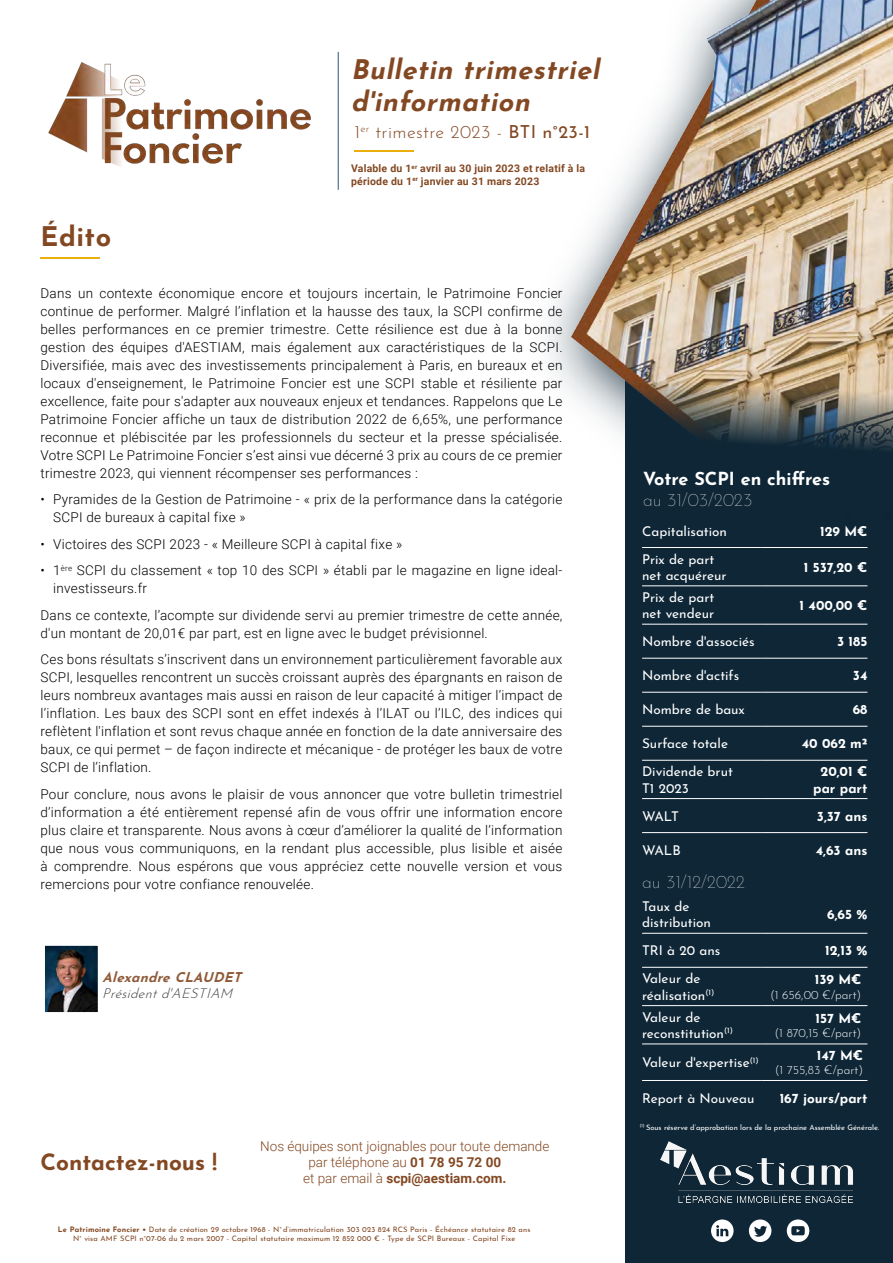
<style>
.page{position:relative;width:893px;height:1263px;background:#fff}
.page>*{position:absolute;margin:0;border:0;box-sizing:border-box;transform-origin:0 0}
.t1{font:italic 700 27px/32.4px "Josefin Sans";color:#834822}
.t2{font:700 27px "Josefin Sans";letter-spacing:.02em;color:#834822}
.t3{font:700 22.5px "Josefin Sans";color:#834822}
.t4{font:300 18px "Josefin Sans";letter-spacing:.02em;color:#834822}
.t5{font:100 18px "Josefin Sans";color:#fff}
.t6{font:700 18px "Josefin Sans";color:#fff}
.t7{font:300 13.5px/18px "Roboto";letter-spacing:.02em;color:#000;text-align:justify}
.t8{font:13.5px/16.2px "Josefin Sans";color:#fff}
.t9{font:700 13.5px/16.2px "Josefin Sans";color:#fff;text-align:center}
.t10{font:300 13.5px/16.2px "Roboto";color:#834822;text-align:center}
.t11{font:italic 300 13.5px "Josefin Sans";color:#3c3c3b}
.t12{font:italic 700 13.5px "Josefin Sans";color:#8f5a38}
.t13{font:300 12px "Josefin Sans";color:#fff}
.t14{font:700 10.5px/12.6px "Roboto";letter-spacing:.02em;color:#834822}
.t15{font:7.5px/9px "Josefin Sans";letter-spacing:.02em;color:#834822;text-align:center}
.t16{font:7.5px "Josefin Sans";color:#fff}
.s1{font-weight:400}
.s2{font-weight:700}
</style>
<div class="page">
<div style="left:625px;top:298px;width:268px;height:965px;background:#0e2636"></div>
<img style="left:48px;top:62px;width:263px;height:105px">
<hr style="left:40px;top:257px;width:60px;height:2px;background:#eaaf0a">
<img style="left:45px;top:946px;width:52px;height:65px">
<div style="left:40px;top:941px;width:62px;height:75px;border:4px solid #fff"></div>
<img style="left:661px;top:1142px;width:192px;height:61px">
<hr style="left:338px;top:52px;width:1px;height:138px;background:#2b5674">
<svg style="left:548px;top:273px;width:320px;height:314px"></svg>
<img style="left:571px;top:0;width:322px;height:556px">
<hr style="left:642px;top:547px;width:119px;height:1px;background:#fff">
<hr style="left:761px;top:547px;width:106px;height:1px;background:#fff">
<hr style="left:642px;top:586px;width:119px;height:1px;background:#fff">
<hr style="left:761px;top:586px;width:106px;height:1px;background:#fff">
<hr style="left:642px;top:624px;width:119px;height:1px;background:#fff">
<hr style="left:761px;top:624px;width:106px;height:1px;background:#fff">
<hr style="left:642px;top:658px;width:119px;height:1px;background:#fff">
<hr style="left:761px;top:658px;width:106px;height:1px;background:#fff">
<hr style="left:642px;top:692px;width:119px;height:1px;background:#fff">
<hr style="left:761px;top:692px;width:106px;height:1px;background:#fff">
<hr style="left:642px;top:726px;width:119px;height:1px;background:#fff">
<hr style="left:761px;top:726px;width:106px;height:1px;background:#fff">
<hr style="left:642px;top:760px;width:119px;height:1px;background:#fff">
<hr style="left:761px;top:760px;width:106px;height:1px;background:#fff">
<hr style="left:642px;top:798px;width:119px;height:1px;background:#fff">
<hr style="left:761px;top:798px;width:106px;height:1px;background:#fff">
<hr style="left:642px;top:832px;width:119px;height:1px;background:#fff">
<hr style="left:761px;top:832px;width:106px;height:1px;background:#fff">
<hr style="left:642px;top:933px;width:119px;height:1px;background:#fff">
<hr style="left:761px;top:933px;width:106px;height:1px;background:#fff">
<hr style="left:642px;top:967px;width:119px;height:1px;background:#fff">
<hr style="left:761px;top:967px;width:106px;height:1px;background:#fff">
<hr style="left:642px;top:1005px;width:119px;height:1px;background:#fff">
<hr style="left:761px;top:1005px;width:106px;height:1px;background:#fff">
<hr style="left:642px;top:1044px;width:119px;height:1px;background:#fff">
<hr style="left:761px;top:1044px;width:106px;height:1px;background:#fff">
<hr style="left:642px;top:1080px;width:119px;height:1px;background:#fff">
<hr style="left:761px;top:1080px;width:106px;height:1px;background:#fff">
<hr style="left:354px;top:150px;width:59px;height:2px;background:#eaaf0a">
<svg style="left:711px;top:1219px;width:23px;height:23px"></svg>
<svg style="left:749px;top:1219px;width:22px;height:23px"></svg>
<svg style="left:787px;top:1219px;width:22px;height:23px"></svg>
<h1 class="t1" style="left:351px;top:49px;width:257px">Bulletin trimestriel d'information</h1>
<h3 class="t4" style="left:354px;top:117px;width:237px">1<sup>er</sup> trimestre 2023 - <span class="s1">BTI n°23-1</span></h3>
<h1 class="t2" style="left:40px;top:212px;width:72px">Édito</h1>
<p class="t14" style="left:351px;top:162px;width:236px">Valable du 1<sup>er</sup> avril au 30 juin 2023 et relatif à la période du 1<sup>er</sup> janvier au 31 mars 2023</p>
<p class="t7" style="left:40px;top:283px;width:524px">Dans un contexte économique encore et toujours incertain, le Patrimoine Foncier continue de performer. Malgré l’inflation et la hausse des taux, la SCPI confirme de belles performances en ce premier trimestre. Cette résilience est due à la bonne gestion des équipes d'AESTIAM, mais également aux caractéristiques de la SCPI.<br>Diversifiée, mais avec des investissements principalement à Paris, en bureaux et en locaux d'enseignement, le Patrimoine Foncier est une SCPI stable et résiliente par excellence, faite pour s'adapter aux nouveaux enjeux et tendances. Rappelons que Le Patrimoine Foncier affiche un taux de distribution 2022 de 6,65%, une performance reconnue et plébiscitée par les professionnels du secteur et la presse spécialisée.<br>Votre SCPI Le Patrimoine Foncier s’est ainsi vue décerné 3 prix au cours de ce premier trimestre 2023, qui viennent récompenser ses performances :</p>
<p class="t7" style="left:53px;top:490px;width:511px;text-indent:-13px">• Pyramides de la Gestion de Patrimoine - « prix de la performance dans la catégorie<br>SCPI de bureaux à capital fixe »</p>
<p class="t7" style="left:40px;top:534px;width:363px">• Victoires des SCPI 2023 - « Meilleure SCPI à capital fixe »</p>
<p class="t7" style="left:53px;top:561px;width:511px;text-indent:-13px">• 1<sup>ère</sup> SCPI du classement « top 10 des SCPI » établi par le magazine en ligne ideal&shy;investisseurs.fr</p>
<p class="t7" style="left:40px;top:605px;width:524px">Dans ce contexte, l’acompte sur dividende servi au premier trimestre de cette année, d'un montant de 20,01€ par part, est en ligne avec le budget prévisionnel.</p>
<p class="t7" style="left:40px;top:650px;width:524px">Ces bons résultats s’inscrivent dans un environnement particulièrement favorable aux SCPI, lesquelles rencontrent un succès croissant auprès des épargnants en raison de leurs nombreux avantages mais aussi en raison de leur capacité à mitiger l’impact de l’inflation. Les baux des SCPI sont en effet indexés à l’ILAT ou l’ILC, des indices qui reflètent l'inflation et sont revus chaque année en fonction de la date anniversaire des baux, ce qui permet – de façon indirecte et mécanique - de protéger les baux de votre SCPI de l’inflation.</p>
<p class="t7" style="left:40px;top:784px;width:523px">Pour conclure, nous avons le plaisir de vous annoncer que votre bulletin trimestriel d’information a été entièrement repensé afin de vous offrir une information encore plus claire et transparente. Nous avons à cœur d’améliorer la qualité de l’information que nous vous communiquons, en la rendant plus accessible, plus lisible et aisée à comprendre. Nous espérons que vous appréciez cette nouvelle version et vous remercions pour votre confiance renouvelée.</p>
<p class="t12" style="left:103px;top:965px;width:145px">AlexandreCLAUDET</p>
<p class="t11" style="left:102px;top:983px;width:136px">Présidentd'AESTIAM</p>
<h2 class="t3" style="left:40px;top:1141px;width:178px">Contactez-nous !</h2>
<p class="t10" style="left:260px;top:1137px;width:291px">Nos équipes sont joignables pour toute demande par téléphone au <span class="s2">01 78 95 72 00<br></span>et par email à <span class="s2">scpi@aestiam.com.</span></p>
<p class="t15" style="left:58px;top:1224px;width:474px"><span class="s2">Le Patrimoine Foncier •</span> Date de création 29 octobre 1968 - N° d’immatriculation 303 023 824 RCS Paris - Échéance statutaire 82 ans<br>N° visa AMF SCPI n°07-06 du 2 mars 2007 - Capital statutaire maximum 12 852 000 € - Type de SCPI Bureaux - Capital Fixe</p>
<h3 class="t6" style="left:643px;top:462px;width:188px">Votre SCPI en chiffres</h3>
<h3 class="t5" style="left:643px;top:487px;width:111px">au 31/03/2023</h3>
<p class="t8" style="left:642px;top:521px;width:86px">Capitalisation</p>
<p class="t9" style="left:820px;top:521px;width:49px">129 M€</p>
<p class="t8" style="left:642px;top:549px;width:86px">Prix de part net acquéreur</p>
<p class="t9" style="left:804px;top:557px;width:65px">1 537,20 €</p>
<p class="t8" style="left:642px;top:587px;width:74px">Prix de part net vendeur</p>
<p class="t9" style="left:800px;top:595px;width:69px">1 400,00 €</p>
<p class="t8" style="left:642px;top:632px;width:114px">Nombre d'associés</p>
<p class="t9" style="left:837px;top:631px;width:32px">3 185</p>
<p class="t8" style="left:642px;top:666px;width:99px">Nombre d'actifs</p>
<p class="t9" style="left:853px;top:665px;width:16px">34</p>
<p class="t8" style="left:642px;top:700px;width:104px">Nombre de baux</p>
<p class="t9" style="left:853px;top:699px;width:16px">68</p>
<p class="t8" style="left:642px;top:734px;width:87px">Surface totale</p>
<p class="t9" style="left:802px;top:733px;width:67px">40 062 m²</p>
<p class="t8" style="left:642px;top:762px;width:92px">Dividende brut<br>T1 2023</p>
<p class="t9" style="left:813px;top:761px;width:56px">20,01 € par part</p>
<p class="t8" style="left:642px;top:806px;width:38px">WALT</p>
<p class="t9" style="left:817px;top:806px;width:52px">3,37 ans</p>
<p class="t8" style="left:642px;top:840px;width:40px">WALB</p>
<p class="t9" style="left:816px;top:840px;width:53px">4,63 ans</p>
<h3 class="t5" style="left:642px;top:868px;width:104px">au 31/12/2022</h3>
<p class="t8" style="left:642px;top:896px;width:70px">Taux de distribution</p>
<p class="t9" style="left:827px;top:904px;width:42px">6,65 %</p>
<p class="t8" style="left:642px;top:941px;width:80px">TRI à 20 ans</p>
<p class="t9" style="left:825px;top:940px;width:44px">12,13 %</p>
<p class="t8" style="left:642px;top:969px;width:74px">Valeur de réalisation<sup>(1)</sup></p>
<p class="t9" style="left:815px;top:969px;width:48px">139 M€</p>
<p class="t13" style="left:770px;top:985px;width:93px">(1 656,00 €/part)</p>
<p class="t8" style="left:642px;top:1007px;width:92px">Valeur de reconstitution<sup>(1)</sup></p>
<p class="t9" style="left:815px;top:1008px;width:47px">157 M€</p>
<p class="t13" style="left:774px;top:1023px;width:88px">(1 870,15 €/part)</p>
<p class="t8" style="left:642px;top:1053px;width:118px">Valeur d'expertise<sup>(1)</sup></p>
<p class="t9" style="left:817px;top:1045px;width:48px">147 M€</p>
<p class="t13" style="left:775px;top:1061px;width:90px">(1 755,83 €/part)</p>
<p class="t8" style="left:642px;top:1088px;width:114px">Report à Nouveau</p>
<p class="t9" style="left:780px;top:1088px;width:89px">167 jours/part</p>
<p class="t16" style="left:640px;top:1121px;width:241px"><sup>(1)</sup> Sous réserve d’approbation lors de la prochaine Assemblée Générale.</p>
</div>
